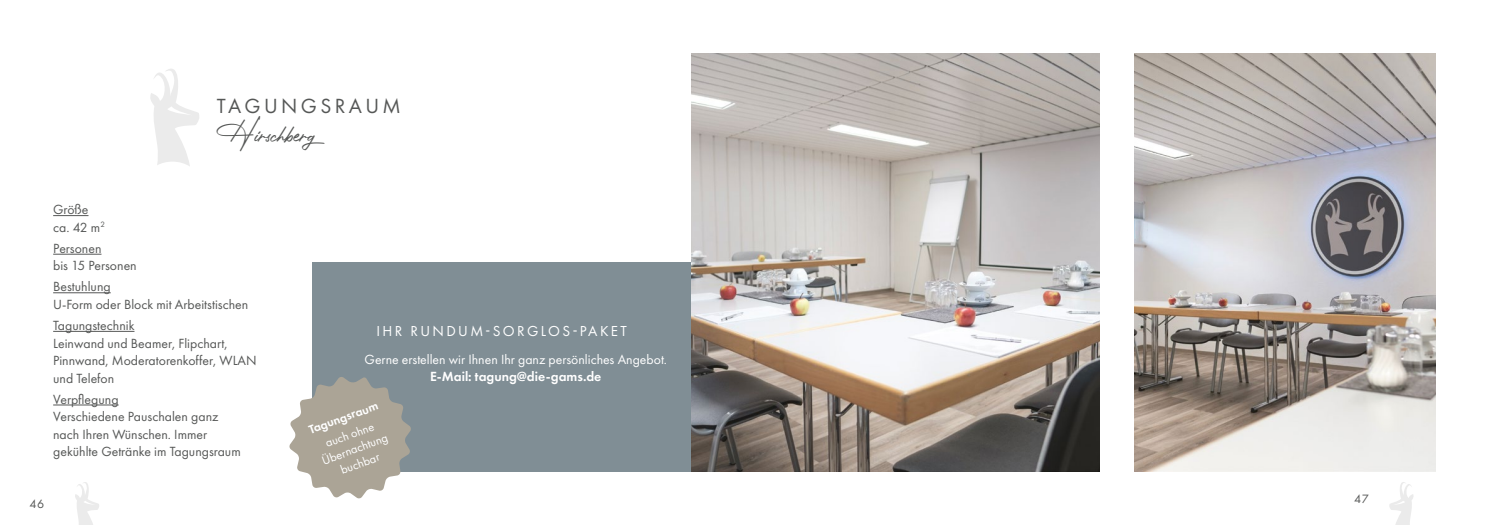
<style>
.page{position:relative;width:1489px;height:525px;background:#fff}
.page>*{position:absolute;margin:0;border:0;box-sizing:border-box;transform-origin:0 0}
.t1{font:28.75px "Photograph Signature";color:#555756}
.t2{font:21.25px "Futura PT";letter-spacing:.16em;color:#555756}
.t3{font:15px "Futura PT";letter-spacing:.16em;color:#fff}
.t4{font:13.75px/17.5px "Futura PT";color:#555756}
.t5{font:13.75px "Futura PT";color:#fff}
.t6{font:600 13.75px "Futura PT";color:#fff}
.t7{font:12.5px/15px "Futura PT";color:#fff;text-align:center}
.t8{font:600 12.5px "Futura PT";color:#fff}
.t9{font:12.5px "Futura PT";color:#555756}
</style>
<div class="page">
<svg style="left:75px;top:482px;width:24px;height:42px"></svg>
<svg style="left:1389px;top:482px;width:24px;height:42px"></svg>
<hr style="left:53px;top:215px;width:35px;height:1px;background:#555756">
<hr style="left:53px;top:254px;width:48px;height:1px;background:#555756">
<hr style="left:53px;top:292px;width:58px;height:1px;background:#555756">
<hr style="left:53px;top:331px;width:81px;height:1px;background:#555756">
<hr style="left:53px;top:404px;width:66px;height:1px;background:#555756">
<svg style="left:150px;top:69px;width:49px;height:97px"></svg>
<div style="left:312px;top:262px;width:468px;height:209px;background:#808e95"></div>
<svg style="left:289px;top:377px;width:122px;height:121px"></svg>
<img style="left:691px;top:53px;width:407px;height:418px">
<img style="left:1134px;top:53px;width:301px;height:418px">
<h2 class="t2" style="left:217px;top:93px;width:186px">TAGUNGSRAUM</h2>
<h1 class="t1" style="left:217px;top:108px;width:116px">Hirschberg</h1>
<p class="t4" style="left:53px;top:201px;width:53px">Größe ca. 42 m<sup>2</sup></p>
<p class="t4" style="left:53px;top:239px;width:85px">Personen<br>bis 15 Personen</p>
<p class="t4" style="left:53px;top:278px;width:196px">Bestuhlung<br>U-Form oder Block mit Arbeitstischen</p>
<p class="t4" style="left:53px;top:316px;width:205px">Tagungstechnik<br>Leinwand und Beamer, Flipchart,<br>Pinnwand, Moderatorenkoffer, WLAN und Telefon</p>
<p class="t4" style="left:53px;top:390px;width:189px">Verpflegung<br>Verschiedene Pauschalen ganz nach Ihren Wünschen. Immer gekühlte Getränke im Tagungsraum</p>
<p class="t9" style="left:29px;top:496px;width:16px">46</p>
<p class="t3" style="left:376px;top:321px;width:252px">IHR RUNDUM-SORGLOS-PAKET</p>
<p class="t5" style="left:364px;top:350px;width:304px">Gerne erstellen wir Ihnen Ihr ganz persönliches Angebot.</p>
<p class="t6" style="left:430px;top:368px;width:173px">E-Mail: tagung@die-gams.de</p>
<p class="t8" style="left:306px;top:422px;width:74px;rotate:-20deg">Tagungsraum</p>
<p class="t7" style="left:315px;top:439px;width:71px;rotate:-20deg">auch ohne<br>Übernachtung buchbar</p>
<p class="t9" style="left:1353px;top:491px;width:16px">47</p>
</div>
